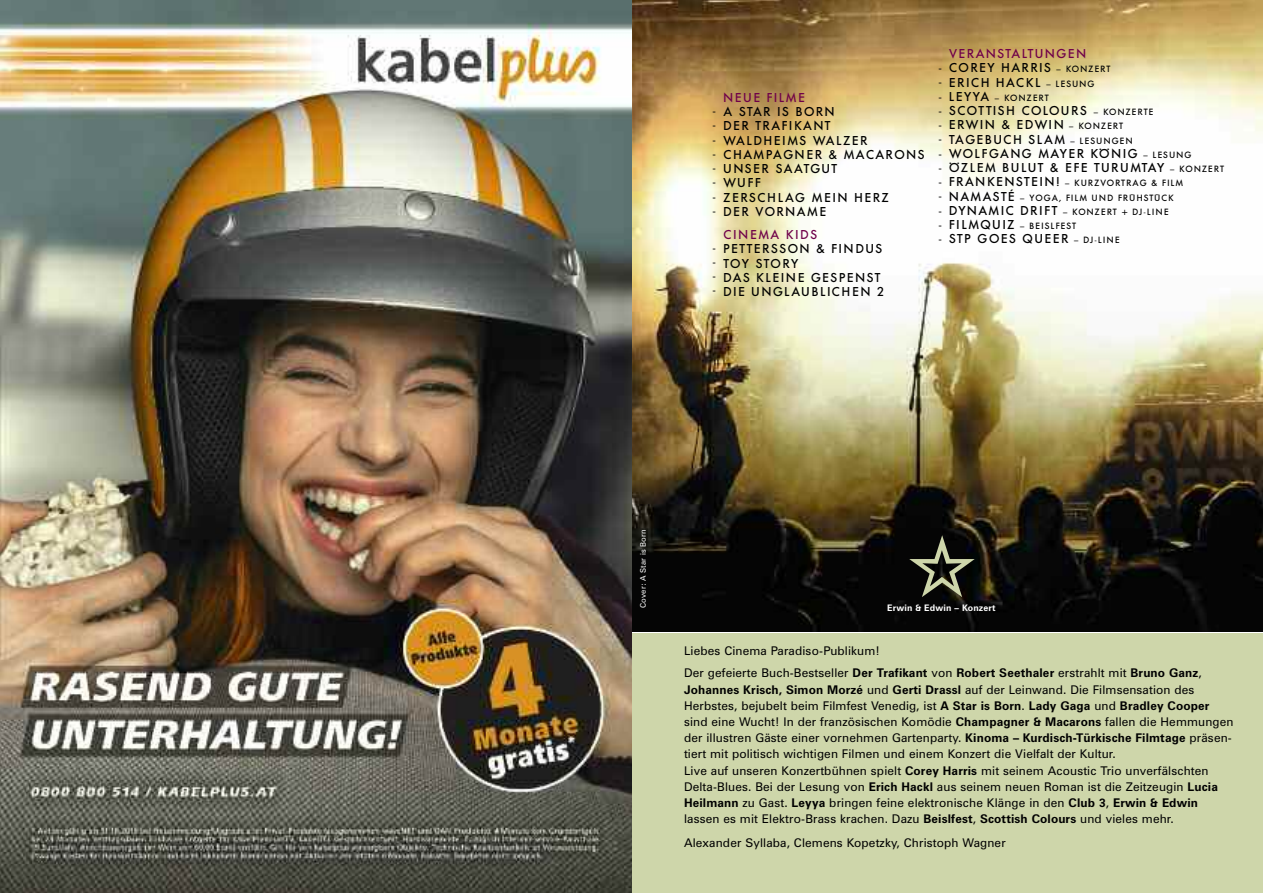
<style>
.page{position:relative;width:1263px;height:893px;background:#fff}
.page>*{position:absolute;margin:0;border:0;box-sizing:border-box;transform-origin:0 0}
.t1{font:500 12.75px/14.2px "Futura BQ";letter-spacing:.115em;color:#000}
.t2{font:500 12.75px "Futura BQ";letter-spacing:.155em;color:#6f0049}
.t3{font:12px/16.2px "Zurich BT";letter-spacing:.01em;color:#000}
.t4{font:500 9px/14.2px "Futura BQ";letter-spacing:.115em;color:#000}
.t5{font:700 9px "Zurich BT";letter-spacing:.015em;color:#fff}
.t6{font:7.65px "Zurich BT";letter-spacing:.015em;color:#fff}
.s1{color:#6f0049}
.s2{font-size:9px}
.s3{font-size:12.75px}
.s4{font-weight:700}
</style>
<div class="page">
<div style="left:631px;top:634px;width:632px;height:259px;background:#ced6aa"></div>
<img style="left:631px;top:0;width:632px;height:631px">
<img style="left:0;top:0;width:631px;height:893px">
<svg style="left:909px;top:535px;width:66px;height:62px;background:#060605"></svg>
<p class="t2" style="left:723px;top:90px;width:83px">NEUE FILME</p>
<p class="t1" style="left:723px;top:105px;width:203px">A STAR IS BORN<br>DER TRAFIKANT<br>WALDHEIMS WALZER<br>CHAMPAGNER &amp; MACARONS<br>UNSER SAATGUT<br>WUFF<br>ZERSCHLAG MEIN HERZ<br>DER VORNAME</p>
<p class="t2" style="left:723px;top:228px;width:95px">CINEMA KIDS</p>
<p class="t1" style="left:723px;top:242px;width:162px">PETTERSSON &amp; FINDUS<br>TOY STORY<br>DAS KLEINE GESPENST<br>DIE UNGLAUBLICHEN 2</p>
<p class="t1" style="left:712px;top:104px;width:5px;text-align:justify">- - - - - - - -</p>
<p class="t1" style="left:712px;top:240px;width:5px;text-align:justify">- - - -</p>
<p class="t1" style="left:949px;top:47px;width:163px"><span class="s1">VERANSTALTUNGEN<br></span>COREY HARRIS <span class="s2">– KONZERT<br></span>ERICH HACKL <span class="s2">– LESUNG</span></p>
<p class="t4" style="left:949px;top:91px;width:101px"><span class="s3">LEYYA</span> – KONZERT</p>
<p class="t1" style="left:949px;top:104px;width:276px">SCOTTISH COLOURS <span class="s2">– KONZERTE<br></span>ERWIN &amp; EDWIN <span class="s2">– KONZERT<br></span>TAGEBUCH SLAM <span class="s2">– LESUNGEN<br></span>WOLFGANG MAYER KÖNIG <span class="s2">– LESUNG<br></span>ÖZLEM BULUT &amp; EFE TURUMTAY <span class="s2">– KONZERT</span></p>
<p class="t4" style="left:949px;top:176px;width:235px"><span class="s3">FRANKENSTEIN!</span> – KURZVORTRAG &amp; FILM<br><span class="s3">NAMASTÉ</span> – YOGA, FILM UND FRÜHSTÜCK<br><span class="s3">DYNAMIC DRIFT</span> – KONZERT + DJ-LINE<br><span class="s3">FILMQUIZ</span> – BEISLFEST</p>
<p class="t1" style="left:949px;top:232px;width:172px">STP GOES QUEER <span class="s2">– DJ-LINE</span></p>
<p class="t1" style="left:938px;top:61px;width:5px;text-align:justify">- - - - - - - - - - - - -</p>
<p class="t6" style="left:640px;top:608px;width:80px;rotate:-90deg">Cover: A Star is Born</p>
<p class="t5" style="left:887px;top:604px;width:110px">Erwin &amp; Edwin – Konzert</p>
<p class="t3" style="left:684px;top:641px;width:519px;line-height:22.2px">Liebes Cinema Paradiso-Publikum!<br>Der gefeierte Buch-Bestseller <span class="s4">Der Trafikant</span> von <span class="s4">Robert Seethaler</span> erstrahlt mit <span class="s4">Bruno Ganz</span>,</p>
<p class="t3" style="left:684px;top:682px;width:551px"><span class="s4">Johannes Krisch, Simon Morzé</span> und <span class="s4">Gerti Drassl</span> auf der Leinwand. Die Filmsensation des Herbstes, bejubelt beim Filmfest Venedig, ist <span class="s4">A Star is Born</span>. <span class="s4">Lady Gaga</span> und <span class="s4">Bradley Cooper </span>sind eine Wucht! In der französischen Komödie <span class="s4">Champagner &amp; Macarons</span> fallen die Hemmungen der illustren Gäste einer vornehmen Gartenparty. <span class="s4">Kinoma – Kurdisch-Türkische Filmtage</span> präsen&shy;tiert mit politisch wichtigen Filmen und einem Konzert die Vielfalt der Kultur.<br>Live auf unseren Konzertbühnen spielt <span class="s4">Corey Harris</span> mit seinem Acoustic Trio unverfälschten Delta-Blues. Bei der Lesung von <span class="s4">Erich Hackl</span> aus seinem neuen Roman ist die Zeitzeugin <span class="s4">Lucia Heilmann</span> zu Gast. <span class="s4">Leyya</span> bringen feine elektronische Klänge in den <span class="s4">Club 3</span>, <span class="s4">Erwin &amp; Edwin </span>lassen es mit Elektro-Brass krachen. Dazu <span class="s4">Beislfest</span>, <span class="s4">Scottish Colours</span> und vieles mehr.</p>
<p class="t3" style="left:684px;top:836px;width:323px">Alexander Syllaba, Clemens Kopetzky, Christoph Wagner</p>
</div>
